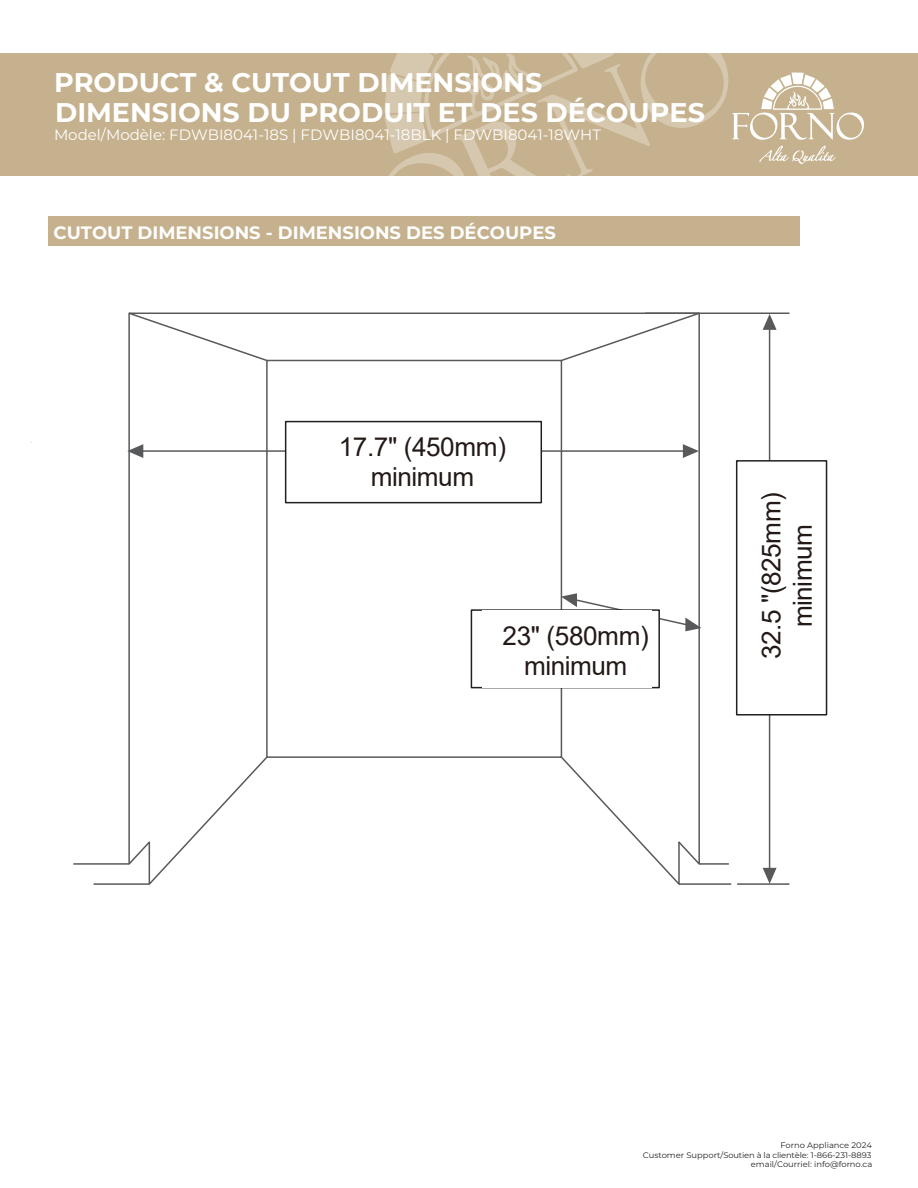
<style>
.page{position:relative;width:918px;height:1188px;background:#fff}
.page>*{position:absolute;margin:0;border:0;box-sizing:border-box;transform-origin:0 0}
.t1{font:700 27px "Montserrat";color:#fff}
.t2{font:26.1px/30.3px "Arial";letter-spacing:-.015em;color:#231916;text-align:center}
.t3{font:700 18px "Montserrat";color:#fff}
.t4{font:15px "Montserrat";color:#fff}
.t5{font:7.95px/9.6px "Montserrat";color:#231f20;text-align:right;scale:1.04 1}
</style>
<div class="page">
<div style="left:49px;top:216px;width:751px;height:30px;background:#c5b18d"></div>
<div style="left:0;top:53px;width:918px;height:123px;background:#c5b18d"></div>
<svg style="left:759px;top:146px;width:77px;height:18px"></svg>
<svg style="left:732px;top:72px;width:132px;height:68px"></svg>
<svg style="left:389px;top:53px;width:340px;height:123px"></svg>
<svg style="left:384px;top:53px;width:230px;height:101px"></svg>
<hr style="left:541px;top:450px;width:150px;height:2px;background:#58595b">
<hr style="left:133px;top:450px;width:153px;height:2px;background:#58595b">
<svg style="left:763px;top:868px;width:14px;height:15px"></svg>
<hr style="left:769px;top:321px;width:1px;height:140px;background:#58595b">
<hr style="left:769px;top:715px;width:1px;height:163px;background:#58595b">
<svg style="left:763px;top:314px;width:14px;height:16px"></svg>
<svg style="left:269px;top:312px;width:439px;height:50px"></svg>
<svg style="left:128px;top:312px;width:141px;height:573px"></svg>
<hr style="left:73px;top:863px;width:56px;height:2px;background:#58595b">
<hr style="left:94px;top:883px;width:55px;height:2px;background:#58595b">
<svg style="left:559px;top:312px;width:142px;height:573px"></svg>
<hr style="left:699px;top:863px;width:30px;height:2px;background:#58595b">
<hr style="left:679px;top:883px;width:52px;height:2px;background:#58595b">
<hr style="left:737px;top:883px;width:52px;height:2px;background:#58595b">
<hr style="left:645px;top:313px;width:144px;height:1px;background:#58595b">
<svg style="left:561px;top:593px;width:140px;height:38px"></svg>
<div style="left:496px;top:610px;width:163px;height:60px;background:#fff"></div>
<div style="left:471px;top:609px;width:189px;height:79px;border:2px solid #231f20"></div>
<div style="left:736px;top:460px;width:91px;height:256px;border:2px solid #231f20"></div>
<img style="left:482px;top:611px;width:169px;height:77px">
<div style="left:285px;top:421px;width:257px;height:82px;border:2px solid #231f20"></div>
<img style="left:286px;top:422px;width:255px;height:80px">
<h1 class="t1" style="left:54px;top:63px;width:490px">PRODUCT &amp; CUTOUT DIMENSIONS</h1>
<h3 class="t4" style="left:54px;top:125px;width:549px">Model/Modèle: FDWBI8041-18S | FDWBI8041-18BLK | FDWBI8041-18WHT</h3>
<h1 class="t1" style="left:55px;top:93px;width:651px">DIMENSIONS DU PRODUIT ET DES DÉCOUPES</h1>
<h3 class="t3" style="left:54px;top:219px;width:504px">CUTOUT DIMENSIONS - DIMENSIONS DES DÉCOUPES</h3>
<h2 class="t2" style="left:339px;top:431px;width:169px">17.7" (450mm) minimum</h2>
<h2 class="t2" style="left:503px;top:620px;width:148px">23" (580mm) minimum</h2>
<h2 class="t2" style="left:755px;top:659px;width:169px;line-height:31.3px;rotate:-90deg">32.5 "(825mm) minimum</h2>
<p class="t5" style="left:643px;top:1140px;width:222px">Forno Appliance 2024<br>Customer Support/Soutien à la clientèle: 1-866-231-8893 email/Courriel: info@forno.ca</p>
</div>
